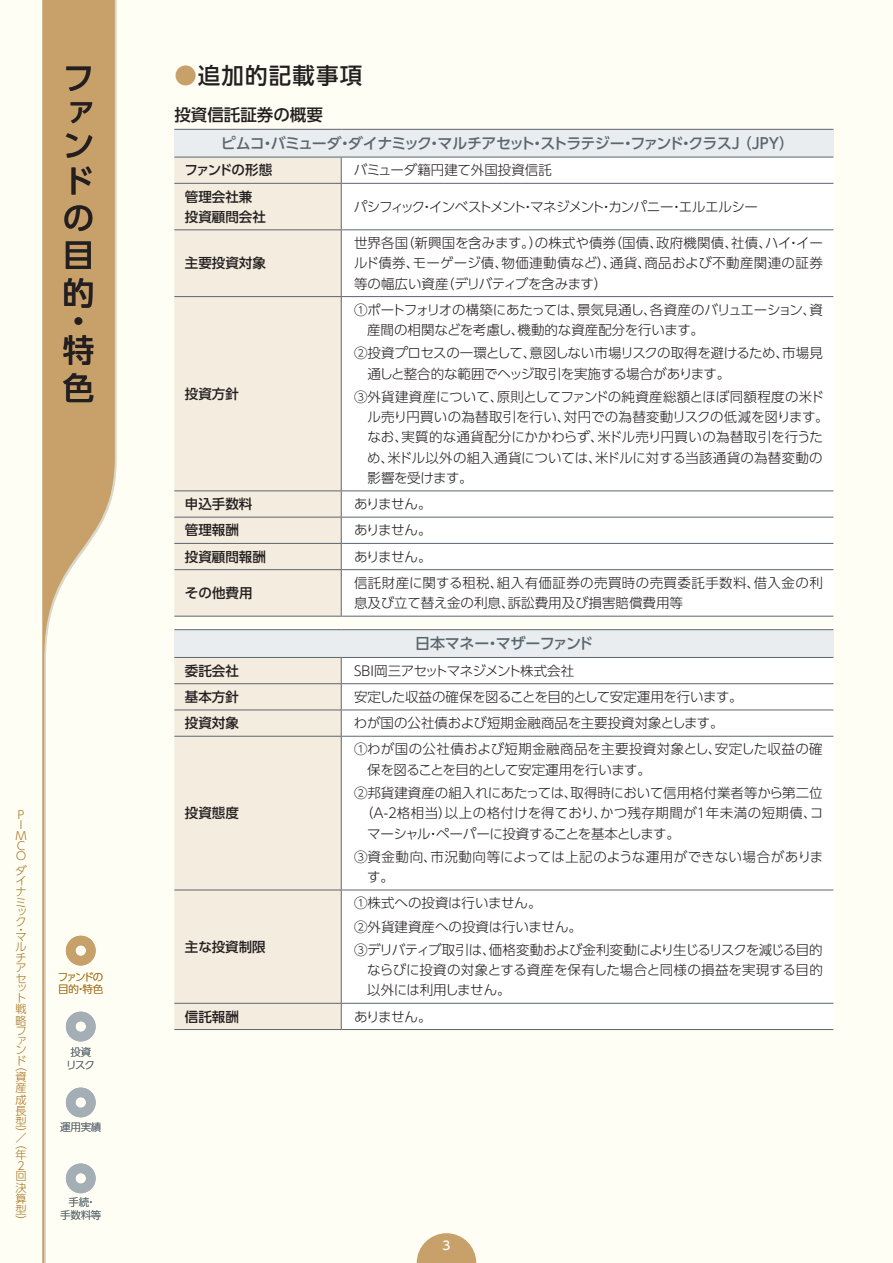
<style>
.page{position:relative;width:893px;height:1263px;background:#fffef4}
.page>*{position:absolute;margin:0;border:0;box-sizing:border-box;transform-origin:0 0}
.t1{font:500 31.5px/37.2px "UD Shin Go Pro";color:#231f20;text-align:justify}
.A-中見出し{font:500 22.5px "UD Shin Go Pro";letter-spacing:.05em;color:#231f20}
.A-小見出し{font:500 16.5px "UD Shin Go Pro";color:#231f20}
.textbase{font:500 15px "UD Shin Go Pro";letter-spacing:-.04em;color:#5a676e}
.textbase-2{font:500 15px "UD Shin Go Pro";letter-spacing:-.015em;color:#5a676e}
.A-9pt{font:300 13.5px/20.2px "UD Shin Go Pro";color:#231f20}
.A-9pt-2{font:500 13.5px/20.2px "UD Shin Go Pro";color:#231f20}
.A-9pt-3{font:300 13.5px/20.2px "UD Shin Go Pro";letter-spacing:-.025em;color:#231f20}
.A-9pt-4{font:300 13.5px "UD Shin Go Pro";letter-spacing:.035em;color:#231f20}
.A-9pt-5{font:300 13.5px/20.2px "UD Shin Go Pro";letter-spacing:.03em;color:#231f20}
.A-9pt-6{font:300 13.5px "UD Shin Go Pro";letter-spacing:-.06em;color:#231f20}
.A-9pt-7{font:300 13.5px "UD Shin Go Pro";letter-spacing:-.03em;color:#231f20}
.A-9pt-8{font:300 13.5px "UD Shin Go Pro";letter-spacing:-.035em;color:#231f20}
.A-9pt-9{font:300 13.5px "UD Shin Go Pro";letter-spacing:-.07em;color:#231f20}
.A-9pt-10{font:500 13.5px "UD Shin Go Pro";letter-spacing:-.095em;color:#231f20}
.t2{font:500 12px "UD Shin Go Pro";color:#fff}
.t3{font:300 11.25px/10.2px "UD Shin Go Pro";color:#a6721e}
.t4{font:300 10.5px/12.6px "UD Shin Go Pro";letter-spacing:-.02em;color:#5a676e;text-align:center}
.t5{font:300 10.5px/12.6px "UD Shin Go Pro";letter-spacing:-.13em;color:#a6721e}
.s1{color:#c7a06a}
</style>
<div class="page">
<svg style="left:417px;top:1233px;width:59px;height:30px"></svg>
<svg style="left:43px;top:0;width:72px;height:1263px"></svg>
<svg style="left:66px;top:936px;width:30px;height:29px"></svg>
<svg style="left:66px;top:1012px;width:30px;height:29px"></svg>
<svg style="left:66px;top:1087px;width:30px;height:30px"></svg>
<svg style="left:66px;top:1163px;width:30px;height:30px"></svg>
<div style="left:174px;top:129px;width:659px;height:28px;background:#eaedef"></div>
<div style="left:174px;top:158px;width:167px;height:458px;background:#f4ecdf"></div>
<div style="left:342px;top:158px;width:491px;height:458px;background:#fff"></div>
<hr style="left:174px;top:129px;width:167px;height:1px;background:#5a676e">
<hr style="left:341px;top:129px;width:492px;height:1px;background:#5a676e">
<hr style="left:174px;top:157px;width:167px;height:1px;background:#5a676e">
<hr style="left:341px;top:157px;width:492px;height:1px;background:#5a676e">
<svg style="left:341px;top:157px;width:1px;height:26px"></svg>
<hr style="left:174px;top:183px;width:167px;height:1px;background:#5a676e">
<hr style="left:341px;top:183px;width:492px;height:1px;background:#5a676e">
<hr style="left:341px;top:184px;width:1px;height:45px;background:#5a676e">
<hr style="left:174px;top:229px;width:167px;height:1px;background:#5a676e">
<hr style="left:341px;top:229px;width:492px;height:1px;background:#5a676e">
<hr style="left:341px;top:230px;width:1px;height:66px;background:#5a676e">
<hr style="left:174px;top:296px;width:167px;height:1px;background:#5a676e">
<hr style="left:341px;top:296px;width:492px;height:1px;background:#5a676e">
<hr style="left:341px;top:297px;width:1px;height:193px;background:#5a676e">
<hr style="left:174px;top:490px;width:167px;height:1px;background:#5a676e">
<hr style="left:341px;top:490px;width:492px;height:1px;background:#5a676e">
<hr style="left:174px;top:517px;width:167px;height:1px;background:#5a676e">
<hr style="left:341px;top:517px;width:492px;height:1px;background:#5a676e">
<hr style="left:174px;top:543px;width:167px;height:1px;background:#5a676e">
<hr style="left:341px;top:543px;width:492px;height:1px;background:#5a676e">
<svg style="left:341px;top:491px;width:1px;height:78px"></svg>
<hr style="left:174px;top:569px;width:167px;height:1px;background:#5a676e">
<hr style="left:341px;top:569px;width:492px;height:1px;background:#5a676e">
<hr style="left:341px;top:570px;width:1px;height:46px;background:#5a676e">
<hr style="left:174px;top:616px;width:167px;height:1px;background:#5a676e">
<hr style="left:341px;top:616px;width:492px;height:1px;background:#5a676e">
<div style="left:174px;top:630px;width:659px;height:27px;background:#eaedef"></div>
<div style="left:174px;top:658px;width:167px;height:371px;background:#f4ecdf"></div>
<div style="left:342px;top:658px;width:491px;height:371px;background:#fff"></div>
<hr style="left:174px;top:629px;width:167px;height:1px;background:#5a676e">
<hr style="left:341px;top:629px;width:492px;height:1px;background:#5a676e">
<hr style="left:174px;top:657px;width:167px;height:1px;background:#5a676e">
<hr style="left:341px;top:657px;width:492px;height:1px;background:#5a676e">
<hr style="left:174px;top:683px;width:167px;height:1px;background:#5a676e">
<hr style="left:341px;top:683px;width:492px;height:1px;background:#5a676e">
<hr style="left:174px;top:710px;width:167px;height:1px;background:#5a676e">
<hr style="left:341px;top:710px;width:492px;height:1px;background:#5a676e">
<svg style="left:341px;top:658px;width:1px;height:78px"></svg>
<hr style="left:174px;top:736px;width:167px;height:1px;background:#5a676e">
<hr style="left:341px;top:736px;width:492px;height:1px;background:#5a676e">
<hr style="left:341px;top:737px;width:1px;height:153px;background:#5a676e">
<hr style="left:174px;top:890px;width:167px;height:1px;background:#5a676e">
<hr style="left:341px;top:890px;width:492px;height:1px;background:#5a676e">
<hr style="left:341px;top:890px;width:1px;height:113px;background:#5a676e">
<hr style="left:174px;top:1003px;width:167px;height:1px;background:#5a676e">
<hr style="left:341px;top:1003px;width:492px;height:1px;background:#5a676e">
<svg style="left:341px;top:1004px;width:1px;height:25px"></svg>
<hr style="left:174px;top:1029px;width:167px;height:1px;background:#5a676e">
<hr style="left:341px;top:1029px;width:492px;height:1px;background:#5a676e">
<h1 class="t1" style="left:63px;top:61px;width:31px;line-height:33.2px">ファン</h1>
<h1 class="t1" style="left:63px;top:162px;width:31px">ドの目的</h1>
<h1 class="t1" style="left:63px;top:306px;width:32px;line-height:28.8px">・特</h1>
<h1 class="t1" style="left:63px;top:368px;width:32px">色</h1>
<p class="t3" style="left:16px;top:809px;width:12px">Ｐ<br>Ｉ<br>Ｍ<br>Ｃ<br>Ｏ</p>
<p class="t3" style="left:16px;top:864px;width:13px;line-height:10.8px">ダイナミ</p>
<p class="t3" style="left:16px;top:907px;width:12px;line-height:9.8px">ック</p>
<p class="t3" style="left:16px;top:924px;width:8px">・</p>
<p class="t3" style="left:16px;top:930px;width:12px;line-height:10.6px;text-align:justify">マルチアセ</p>
<p class="t3" style="left:16px;top:983px;width:12px;line-height:9.8px">ット</p>
<p class="t3" style="left:16px;top:1004px;width:12px;text-align:justify">戦略ファン</p>
<p class="t3" style="left:16px;top:1056px;width:12px;line-height:13.8px">ド（資</p>
<p class="t3" style="left:16px;top:1082px;width:13px;line-height:11.2px;text-align:justify">産成長型）</p>
<p class="t3" style="left:16px;top:1132px;width:12px">／</p>
<p class="t3" style="left:16px;top:1137px;width:12px;line-height:11.1px">（年<br>２回決算型）</p>
<p class="t5" style="left:58px;top:970px;width:47px">ファンドの目的・特色</p>
<p class="t4" style="left:66px;top:1045px;width:30px">投資リスク</p>
<p class="t4" style="left:60px;top:1120px;width:43px">運用実績</p>
<p class="t4" style="left:60px;top:1195px;width:43px">手続・<br>手数料等</p>
<p class="A-中見出し" style="left:174px;top:57px;width:189px"><span class="s1">●</span>追加的記載事項</p>
<p class="A-小見出し" style="left:174px;top:101px;width:150px">投資信託証券の概要</p>
<p class="textbase" style="left:221px;top:131px;width:575px">ピムコ・バミューダ・ダイナミック・マルチアセット・ストラテジー・ファンド・クラスJ （JPY）</p>
<p class="A-9pt-10" style="left:184px;top:159px;width:89px">ファンドの形態</p>
<p class="A-9pt" style="left:354px;top:160px;width:200px">バミューダ籍円建て外国投資信託</p>
<p class="A-9pt-2" style="left:185px;top:186px;width:82px">管理会社兼投資顧問会社</p>
<p class="A-9pt-6" style="left:354px;top:196px;width:406px">パシフィック・インベストメント・マネジメント・カンパニー・エルエルシー</p>
<p class="A-9pt-2" style="left:185px;top:253px;width:82px">主要投資対象</p>
<p class="A-9pt" style="left:354px;top:232px;width:470px;text-align:justify">世界各国（新興国を含みます。）の株式や債券（国債、政府機関債、社債、ハイ・イールド債券、モーゲージ債、物価連動債など）、通貨、商品および不動産関連の証券等の幅広い資産（デリバティブを含みます）</p>
<p class="A-9pt-2" style="left:185px;top:383px;width:55px">投資方針</p>
<p class="A-9pt" style="left:367px;top:299px;width:457px;text-indent:-13px">①ポートフォリオの構築にあたっては、景気見通し、各資産のバリュエーション、資産間の相関などを考慮し、機動的な資産配分を行います。</p>
<p class="A-9pt-3" style="left:367px;top:343px;width:457px;text-indent:-14px">②投資プロセスの一環として、意図しない市場リスクの取得を避けるため、市場見通しと整合的な範囲でヘッジ取引を実施する場合があります。</p>
<p class="A-9pt" style="left:367px;top:386px;width:463px;text-indent:-13px">③外貨建資産について、原則としてファンドの純資産総額とほぼ同額程度の米ドル売り円買いの為替取引を行い、対円での為替変動リスクの低減を図ります。なお、実質的な通貨配分にかかわらず、米ドル売り円買いの為替取引を行うため、米ドル以外の組入通貨については、米ドルに対する当該通貨の為替変動の影響を受けます。</p>
<p class="A-9pt-2" style="left:185px;top:493px;width:69px">申込手数料</p>
<p class="A-9pt" style="left:354px;top:493px;width:79px">ありません。</p>
<p class="A-9pt-2" style="left:185px;top:520px;width:55px">管理報酬</p>
<p class="A-9pt" style="left:354px;top:520px;width:79px">ありません。</p>
<p class="A-9pt-2" style="left:185px;top:546px;width:82px">投資顧問報酬</p>
<p class="A-9pt" style="left:354px;top:546px;width:79px">ありません。</p>
<p class="A-9pt-2" style="left:185px;top:582px;width:69px">その他費用</p>
<p class="A-9pt" style="left:354px;top:572px;width:470px">信託財産に関する租税、組入有価証券の売買時の売買委託手数料、借入金の利息及び立て替え金の利息、訴訟費用及び損害賠償費用等</p>
<p class="textbase-2" style="left:415px;top:631px;width:179px">日本マネー・マザーファンド</p>
<p class="A-9pt-2" style="left:185px;top:660px;width:55px">委託会社</p>
<p class="A-9pt-9" style="left:351px;top:660px;width:225px">ＳＢＩ岡三アセットマネジメント株式会社</p>
<p class="A-9pt-2" style="left:185px;top:686px;width:55px">基本方針</p>
<p class="A-9pt-7" style="left:354px;top:686px;width:390px">安定した収益の確保を図ることを目的として安定運用を行います。</p>
<p class="A-9pt-2" style="left:185px;top:713px;width:55px">投資対象</p>
<p class="A-9pt" style="left:354px;top:712px;width:371px">わが国の公社債および短期金融商品を主要投資対象とします。</p>
<p class="A-9pt-2" style="left:185px;top:803px;width:55px">投資態度</p>
<p class="A-9pt-2" style="left:185px;top:936px;width:82px">主な投資制限</p>
<p class="A-9pt" style="left:367px;top:739px;width:457px;text-indent:-13px">①わが国の公社債および短期金融商品を主要投資対象とし、安定した収益の確保を図ることを目的として安定運用を行います。</p>
<p class="A-9pt" style="left:354px;top:782px;width:470px">②邦貨建資産の組入れにあたっては、取得時において信用格付業者等から第二位</p>
<p class="A-9pt-4" style="left:360px;top:802px;width:465px">（A-2格相当）以上の格付けを得ており、かつ残存期間が1年未満の短期債、コ</p>
<p class="A-9pt-8" style="left:367px;top:822px;width:314px">マーシャル・ペーパーに投資することを基本とします。</p>
<p class="A-9pt-5" style="left:367px;top:846px;width:458px;text-indent:-13px">③資金動向、市況動向等によっては上記のような運用ができない場合があります。</p>
<p class="A-9pt" style="left:354px;top:892px;width:189px">①株式への投資は行いません。</p>
<p class="A-9pt" style="left:354px;top:916px;width:230px">②外貨建資産への投資は行いません。</p>
<p class="A-9pt" style="left:367px;top:939px;width:457px;text-align:justify;text-indent:-13px">③デリバティブ取引は、価格変動および金利変動により生じるリスクを減じる目的ならびに投資の対象とする資産を保有した場合と同様の損益を実現する目的以外には利用しません。</p>
<p class="A-9pt-2" style="left:185px;top:1006px;width:55px">信託報酬</p>
<p class="A-9pt" style="left:354px;top:1006px;width:79px">ありません。</p>
<p class="t2" style="left:442px;top:1236px;width:9px">3</p>
</div>
